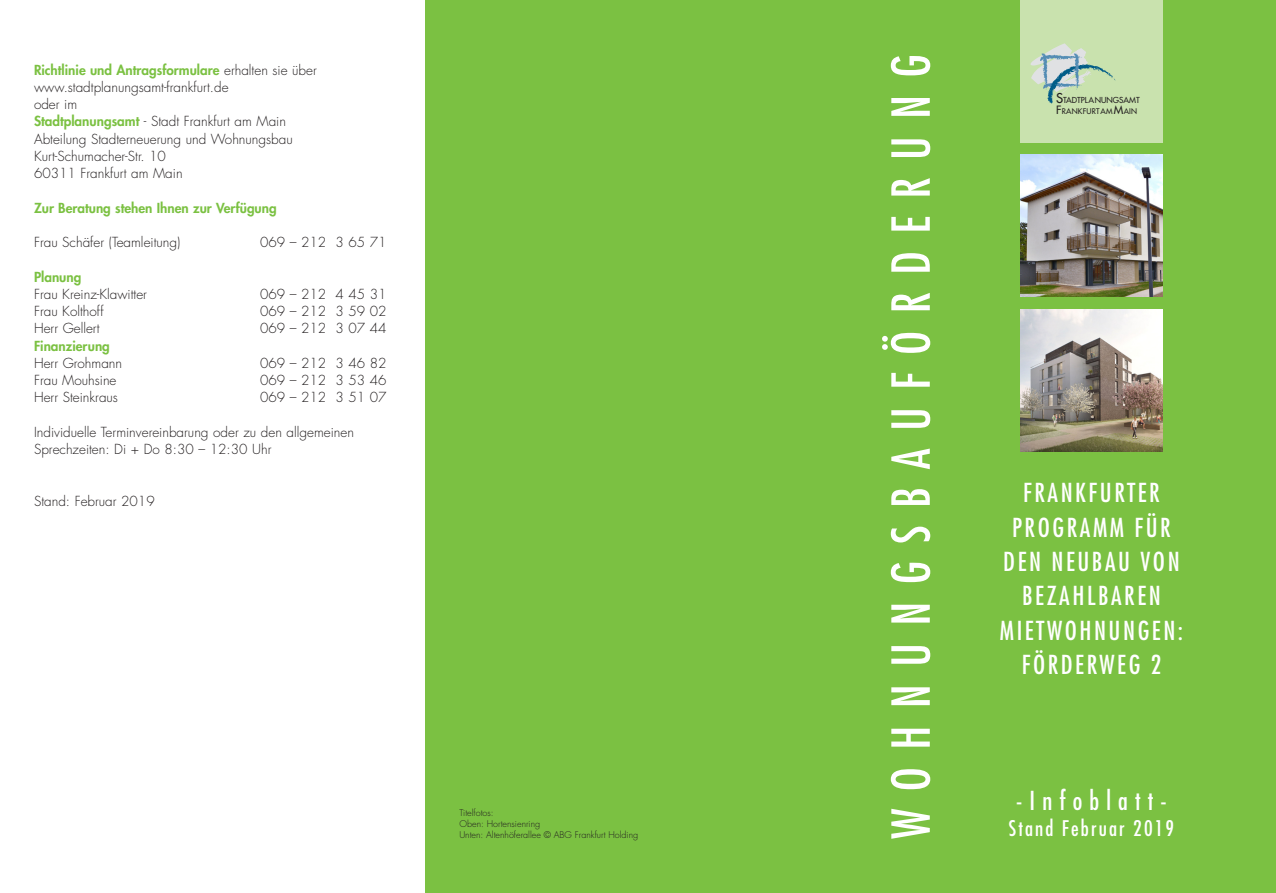
<style>
.page{position:relative;width:1276px;height:893px;background:#fff}
.page>*{position:absolute;margin:0;border:0;box-sizing:border-box;transform-origin:0 0}
.t1{font:condensed 51px "Futura LT";letter-spacing:.34em;color:#fff}
.t2{font:condensed 25.5px "Futura LT";letter-spacing:.1em;color:#fff}
.t3{font:condensed 25.5px "Futura LT";letter-spacing:.28em;color:#fff}
.t4{font:condensed 21px "Futura LT";letter-spacing:.1em;color:#fff}
.t5{font:300 13.5px/17.2px "Futura LT";color:#231f20}
.t6{font:800 13.5px "Futura LT";color:#7bc142}
.t7{font:300 9px "Futura LT";color:#231f20}
.t8{font:8.1px "Futura LT";color:#231f20}
.t9{font:7.65px "Futura LT";letter-spacing:.03em;color:#231f20}
.s1{font-weight:300;color:#231f20}
.s2{font-weight:800;color:#7bc142}
.s3{font-size:13.2px}
.s4{font-size:11.25px}
</style>
<div class="page">
<div style="left:425px;top:0;width:851px;height:893px;background:#7bc142"></div>
<img style="left:1020px;top:309px;width:142px;height:143px">
<img style="left:1020px;top:155px;width:142px;height:142px">
<div style="left:1020px;top:0;width:142px;height:142px;background:#c9e2ae"></div>
<svg style="left:1030px;top:43px;width:85px;height:60px"></svg>
<p class="t6" style="left:34px;top:61px;width:284px">Richtlinie und Antragsformulare <span class="s1">erhalten sie über</span></p>
<p class="t5" style="left:34px;top:79px;width:196px">www.stadtplanungsamt-frankfurt.de</p>
<p class="t5" style="left:34px;top:96px;width:45px">oder im</p>
<p class="t5" style="left:34px;top:113px;width:253px"><span class="s2">Stadtplanungsamt</span> - Stadt Frankfurt am Main</p>
<p class="t5" style="left:34px;top:130px;width:260px">Abteilung Stadterneuerung und Wohnungsbau</p>
<p class="t5" style="left:34px;top:148px;width:133px">Kurt-Schumacher-Str. 10</p>
<p class="t5" style="left:34px;top:165px;width:150px">60311 Frankfurt am Main</p>
<p class="t6" style="left:34px;top:199px;width:244px">Zur Beratung stehen Ihnen zur Verfügung</p>
<p class="t5" style="left:34px;top:234px;width:148px">Frau Schäfer (Teamleitung)</p>
<p class="t5" style="left:260px;top:234px;width:128px">069 – 212 3 65 71</p>
<p class="t6" style="left:34px;top:268px;width:49px">Planung</p>
<p class="t5" style="left:34px;top:286px;width:114px">Frau Kreinz-Klawitter</p>
<p class="t5" style="left:260px;top:286px;width:128px">069 – 212 4 45 31</p>
<p class="t5" style="left:34px;top:303px;width:71px">Frau Kolthoff</p>
<p class="t5" style="left:260px;top:303px;width:128px">069 – 212 3 59 02</p>
<p class="t5" style="left:34px;top:320px;width:67px">Herr Gellert</p>
<p class="t5" style="left:260px;top:320px;width:128px">069 – 212 3 07 44</p>
<p class="t6" style="left:34px;top:337px;width:77px">Finanzierung</p>
<p class="t5" style="left:34px;top:355px;width:90px">Herr Grohmann</p>
<p class="t5" style="left:260px;top:355px;width:128px">069 – 212 3 46 82</p>
<p class="t5" style="left:34px;top:372px;width:84px">Frau Mouhsine</p>
<p class="t5" style="left:260px;top:372px;width:128px">069 – 212 3 53 46</p>
<p class="t5" style="left:34px;top:389px;width:85px">Herr Steinkraus</p>
<p class="t5" style="left:260px;top:389px;width:128px">069 – 212 3 51 07</p>
<p class="t5" style="left:34px;top:424px;width:321px">Individuelle Terminvereinbarung oder zu den allgemeinen<br>Sprechzeiten: Di + Do 8:30 – 12:30 Uhr</p>
<p class="t5" style="left:34px;top:493px;width:122px">Stand: Februar 2019</p>
<p class="t7" style="left:459px;top:807px;width:36px">Titelfotos:</p>
<p class="t7" style="left:459px;top:818px;width:82px">Oben: Hortensienring</p>
<p class="t7" style="left:459px;top:829px;width:180px">Unten: Altenhöferallee © ABG Frankfurt Holding</p>
<p class="t1" style="left:880px;top:839px;width:786px;rotate:-90deg">WOHNUNGSBAUFÖRDERUNG</p>
<p class="t8" style="left:1056px;top:95px;width:85px"><span class="s3">S</span>TADTPLANUNGSAMT</p>
<p class="t9" style="left:1056px;top:107px;width:82px"><span class="s4">F</span>RANKFURT AM <span class="s4">M</span>AIN</p>
<p class="t2" style="left:1023px;top:478px;width:138px">FRANKFURTER</p>
<p class="t2" style="left:1012px;top:512px;width:160px">PROGRAMM FÜR</p>
<p class="t2" style="left:1003px;top:546px;width:178px">DEN NEUBAU VON</p>
<p class="t2" style="left:1022px;top:581px;width:140px">BEZAHLBAREN</p>
<p class="t2" style="left:1000px;top:615px;width:185px">MIETWOHNUNGEN:</p>
<p class="t2" style="left:1021px;top:649px;width:141px">FÖRDERWEG 2</p>
<p class="t3" style="left:1016px;top:785px;width:152px">-Infoblatt-</p>
<p class="t4" style="left:1009px;top:815px;width:167px">Stand Februar 2019</p>
</div>
